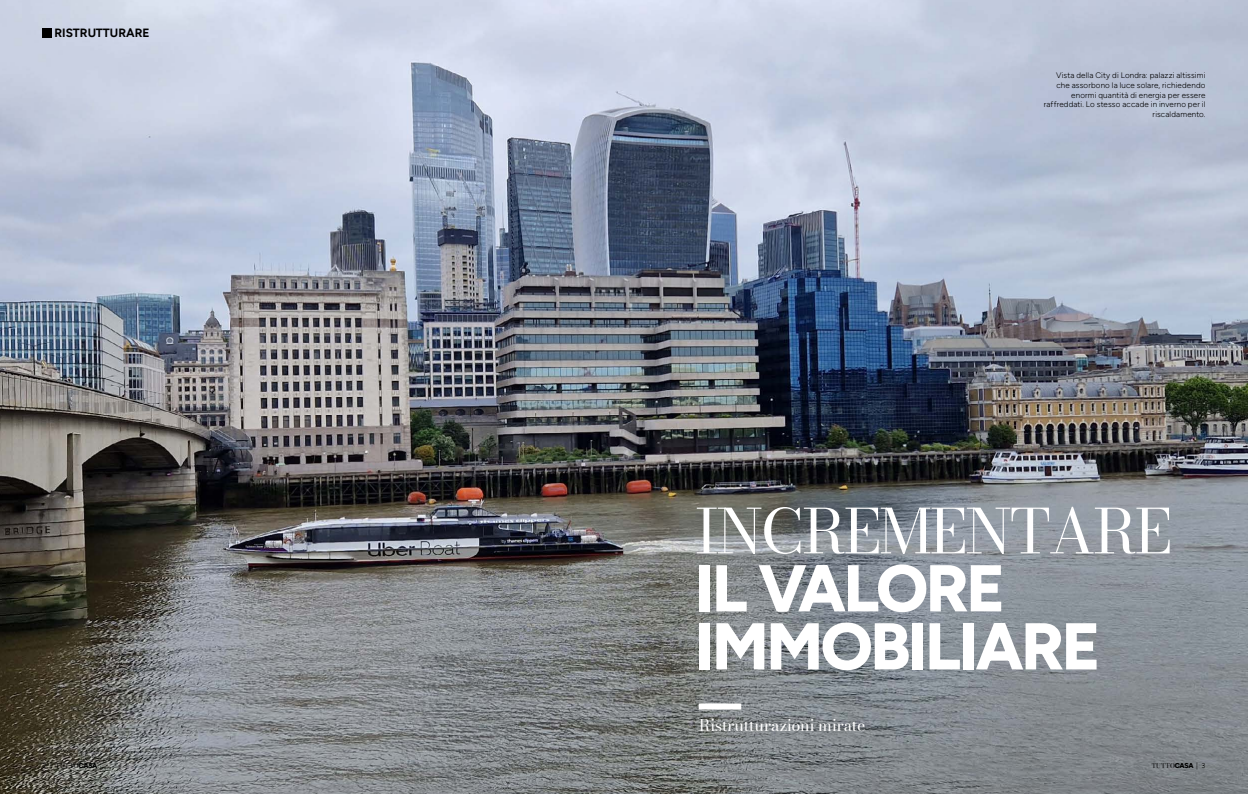
<style>
.page{position:relative;width:1248px;height:794px;background:#fff}
.page>*{position:absolute;margin:0;border:0;box-sizing:border-box;transform-origin:0 0}
.t1{font:800 66px/58px "Figtree";letter-spacing:-.04em;color:#fff}
.t2{font:61px "Bodoni Moda";letter-spacing:-.04em;color:#fff}
.t3{font:16px "Bodoni Moda";color:#fff}
.t4{font:700 12px "Figtree";color:#000}
.t5{font:300 8px/9.6px "Figtree";letter-spacing:.015em;color:#000;text-align:right}
.t6{font:6.5px "Bodoni Moda";letter-spacing:.02em;color:#000}
.s1{font-family:"Figtree";font-weight:300;font-size:7.1px}
.s2{font-family:"Figtree";font-weight:800;font-size:7.1px}
</style>
<div class="page">
<img style="left:0;top:0;width:1247px;height:794px">
<div style="left:43px;top:28px;width:9px;height:9px;background:#000"></div>
<div style="left:698px;top:703px;width:43px;height:6px;background:#fff"></div>
<h3 class="t4" style="left:54px;top:26px;width:97px">RISTRUTTURARE</h3>
<p class="t5" style="left:1043px;top:71px;width:163px">Vista della City di Londra: palazzi altissimi che assorbono la luce solare, richiedendo enormi quantità di energia per essere raffreddati. Lo stesso accade in inverno per il riscaldamento.</p>
<h2 class="t2" style="left:694px;top:489px;width:479px">INCREMENTARE</h2>
<h1 class="t1" style="left:694px;top:558px;width:407px">IL VALORE<br>IMMOBILIARE</h1>
<h3 class="t3" style="left:698px;top:714px;width:168px">Ristrutturazioni mirate</h3>
<p class="t6" style="left:43px;top:761px;width:56px"><span class="s1">2 |</span> TUTTO<span class="s2">CASA</span></p>
<p class="t6" style="left:1151px;top:761px;width:55px">TUTTO<span class="s2">CASA</span> <span class="s1">| 3</span></p>
</div>
